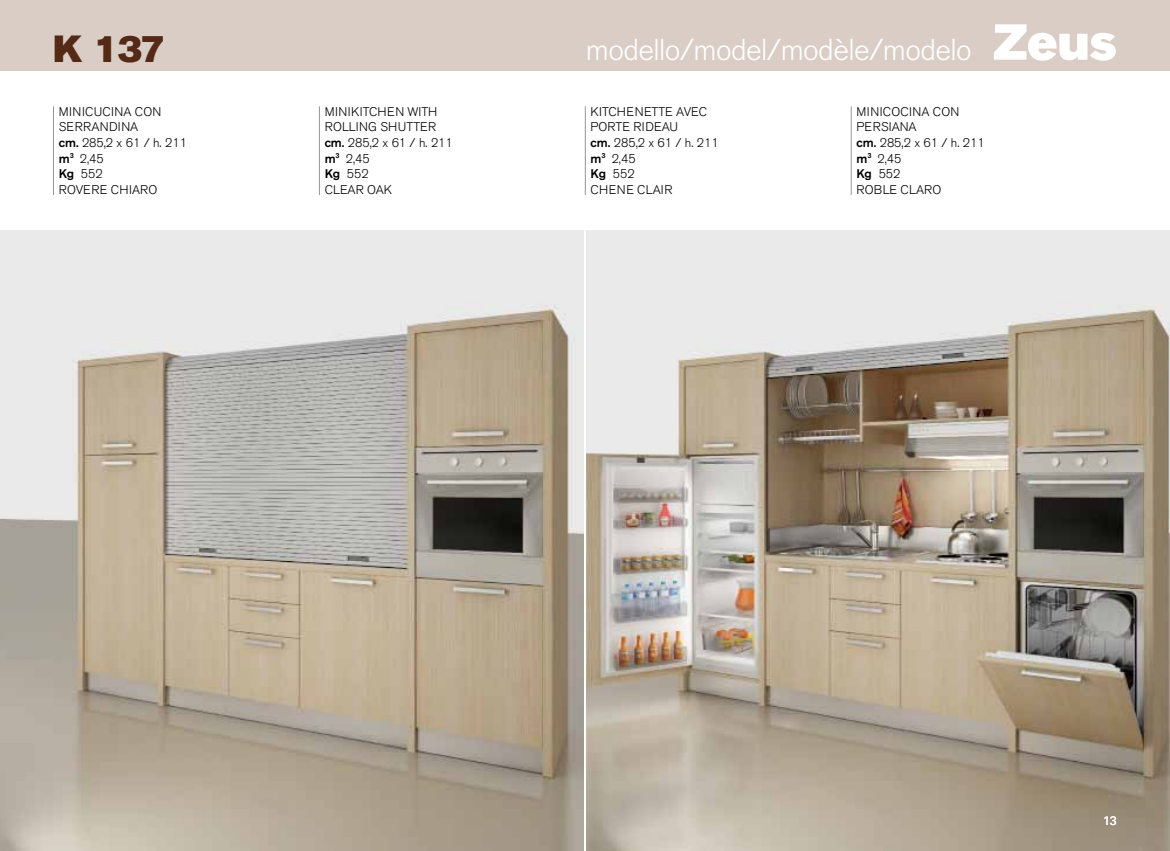
<style>
.page{position:relative;width:1170px;height:851px;background:#fff}
.page>*{position:absolute;margin:0;border:0;box-sizing:border-box;transform-origin:0 0}
.t1{font:37.5px "Akzidenz Grotesk BE Super";color:#542a16}
.t2{font:300 30px "Akzidenz Grotesk BE";letter-spacing:-.02em;color:#fff}
.t3{font:300 12.5px/15.6px "Akzidenz Grotesk BE";color:#000}
.t4{font:300 12.5px/15.6px "Akzidenz Grotesk BE";letter-spacing:.02em;color:#000}
.t5{font:12.5px "Univers LT Std";color:#fff}
.s1{font-family:"Akzidenz Grotesk BE Super";font-weight:400;font-size:50px}
.s2{font-weight:500}
</style>
<div class="page">
<img style="left:586px;top:230px;width:583px;height:620px">
<img style="left:0;top:230px;width:583px;height:620px">
<div style="left:0;top:0;width:1169px;height:71px;background:#dacdc5"></div>
<hr style="left:53px;top:106px;width:1px;height:89px;background:#939598">
<hr style="left:319px;top:106px;width:1px;height:89px;background:#939598">
<hr style="left:585px;top:106px;width:1px;height:89px;background:#939598">
<hr style="left:850px;top:106px;width:1px;height:89px;background:#939598">
<h1 class="t1" style="left:53px;top:27px;width:113px">K 137</h1>
<h2 class="t2" style="left:586px;top:32px;width:532px">modello/model/modèle/modelo <span class="s1">Zeus</span></h2>
<p class="t4" style="left:59px;top:104px;width:130px">MINICUCINA CON<br>SERRANDINA<br><span class="s2">cm.</span> 285,2 x 61 / h. 211 <span class="s2">m</span><sup>3</sup> 2,45<br><span class="s2">Kg</span> 552<br>ROVERE CHIARO</p>
<p class="t3" style="left:325px;top:104px;width:130px">MINIKITCHEN WITH<br>ROLLING SHUTTER <span class="s2">cm.</span> 285,2 x 61 / h. 211 <span class="s2">m</span><sup>3</sup> 2,45<br><span class="s2">Kg</span> 552<br>CLEAR OAK</p>
<p class="t3" style="left:590px;top:104px;width:130px">KITCHENETTE AVEC<br>PORTE RIDEAU<br><span class="s2">cm.</span> 285,2 x 61 / h. 211 <span class="s2">m</span><sup>3</sup> 2,45<br><span class="s2">Kg</span> 552<br>CHENE CLAIR</p>
<p class="t4" style="left:856px;top:104px;width:130px">MINICOCINA CON<br>PERSIANA<br><span class="s2">cm.</span> 285,2 x 61 / h. 211 <span class="s2">m</span><sup>3</sup> 2,45<br><span class="s2">Kg</span> 552<br>ROBLE CLARO</p>
<p class="t5" style="left:1102px;top:812px;width:15px">13</p>
</div>
